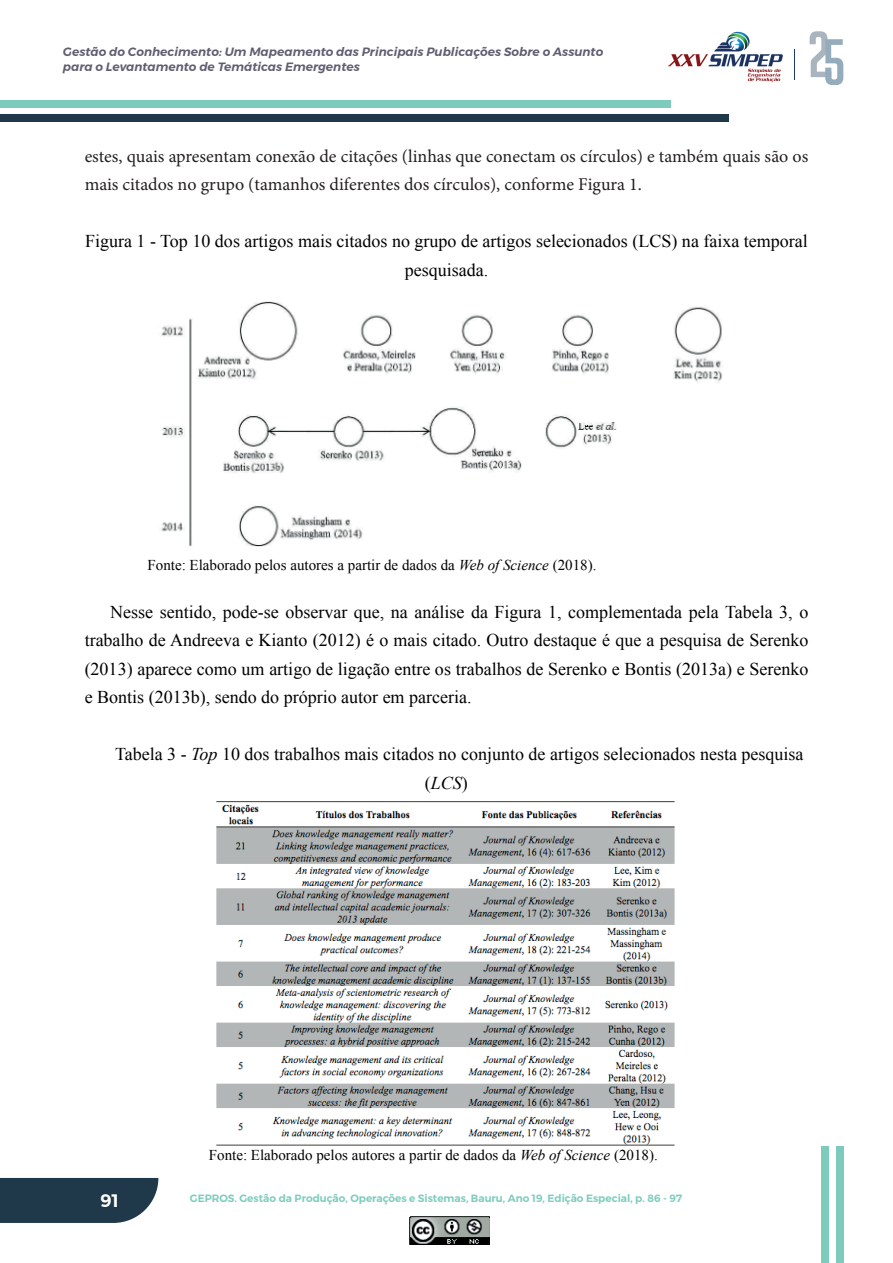
<style>
.page{position:relative;width:893px;height:1263px;background:#fff}
.page>*{position:absolute;margin:0;border:0;box-sizing:border-box;transform-origin:0 0}
.t1{font:18px/28.5px "Times New Roman";color:#000001;text-align:center}
.t2{font:18px/28.5px "Minion Pro";color:#231f20}
.t3{font:600 18px "Montserrat";color:#fff}
.t4{font:15px "Times New Roman";color:#000001}
.t5{font:italic 600 12px/14.4px "Montserrat";color:#5f5d70}
.t6{font:600 10.5px "Montserrat";color:#7eccbe}
.s1{font-style:italic}
</style>
<div class="page">
<svg style="left:0;top:1178px;width:158px;height:45px;background:#2c4455"></svg>
<div style="left:0;top:114px;width:729px;height:8px;background:#1f394b"></div>
<div style="left:0;top:100px;width:670px;height:8px;background:#7dcbbd"></div>
<svg style="left:810px;top:31px;width:33px;height:54px"></svg>
<hr style="left:794px;top:49px;width:1px;height:30px;background:#1f3a6c">
<img style="left:668px;top:31px;width:115px;height:52px">
<div style="left:836px;top:1146px;width:7px;height:117px;background:#7dcbbd"></div>
<div style="left:821px;top:1146px;width:7px;height:117px;background:#7dcbbd"></div>
<img style="left:410px;top:1216px;width:79px;height:28px">
<img style="left:216px;top:801px;width:459px;height:345px">
<img style="left:161px;top:301px;width:561px;height:246px">
<p class="t5" style="left:63px;top:45px;width:542px">Gestão do Conhecimento: Um Mapeamento das Principais Publicações Sobre o Assunto para o Levantamento de Temáticas Emergentes</p>
<p class="t2" style="left:85px;top:142px;width:725px">estes, quais apresentam conexão de citações (linhas que conectam os círculos) e também quais são os mais citados no grupo (tamanhos diferentes dos círculos), conforme Figura 1.</p>
<p class="t1" style="left:85px;top:227px;width:724px">Figura 1 - Top 10 dos artigos mais citados no grupo de artigos selecionados (LCS) na faixa temporal pesquisada.</p>
<p class="t4" style="left:147px;top:555px;width:450px">Fonte: Elaborado pelos autores a partir de dados da <span class="s1">Web of Science</span> (2018).</p>
<p class="t1" style="left:85px;top:597px;width:725px;text-align:justify;text-indent:26px">Nesse sentido, pode-se observar que, na análise da Figura 1, complementada pela Tabela 3, o trabalho de Andreeva e Kianto (2012) é o mais citado. Outro destaque é que a pesquisa de Serenko (2013) aparece como um artigo de ligação entre os trabalhos de Serenko e Bontis (2013a) e Serenko e Bontis (2013b), sendo do próprio autor em parceria.</p>
<p class="t1" style="left:425px;top:740px;width:380px;text-align:left;text-indent:-310px">Tabela 3 - <span class="s1">Top</span> 10 dos trabalhos mais citados no conjunto de artigos selecionados nesta pesquisa (<span class="s1">LCS</span>)</p>
<p class="t4" style="left:209px;top:1144px;width:450px">Fonte: Elaborado pelos autores a partir de dados da <span class="s1">Web of Science</span> (2018).</p>
<p class="t3" style="left:101px;top:1186px;width:20px">91</p>
<p class="t6" style="left:190px;top:1190px;width:494px">GEPROS. Gestão da Produção, Operações e Sistemas, Bauru, Ano 19, Edição Especial, p. 86 - 97</p>
</div>
